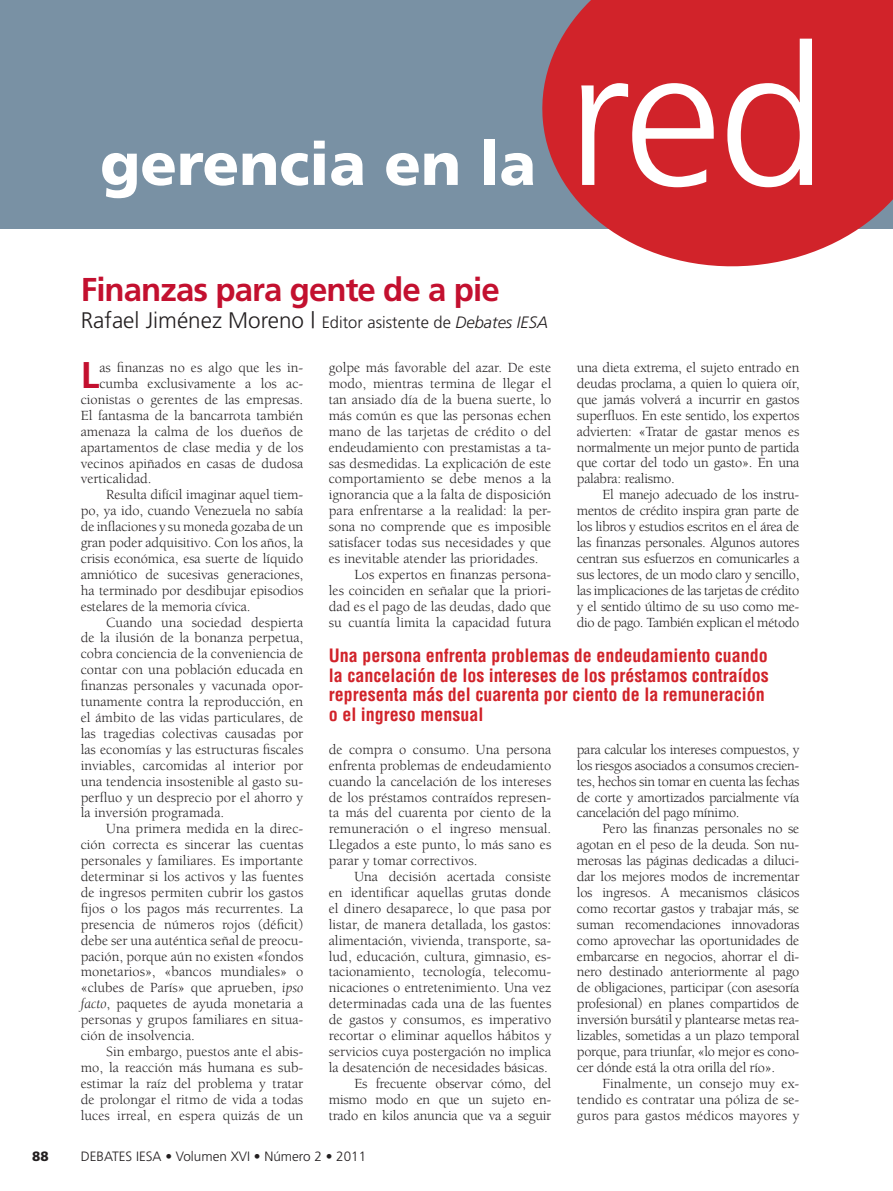
<style>
.page{position:relative;width:893px;height:1191px;background:#fff}
.page>*{position:absolute;margin:0;border:0;box-sizing:border-box;transform-origin:0 0}
.t1{font:300 195px "Frutiger";color:#fff}
.t2{font:900 60px "Frutiger";color:#fff}
.t3{font:700 37.2px "Frutiger";color:#c3102f}
.t4{font:700 33px "Frutiger";letter-spacing:-.03em;color:#c3102f}
.t5{font:300 22.5px "Frutiger";color:#231f20}
.t6{font:700 condensed 18px/19.5px "Helvetica";color:#d1232a;text-align:justify}
.Sin_espaciado{font:14.4px/15.9px "Berkeley";color:#231f20;text-align:justify}
.t7{font:300 13.5px "Frutiger";color:#231f20}
.t8{font:900 13.5px "Frutiger";color:#231f20}
.s1{font-size:16.5px}
.s2{font-style:italic;font-size:16.5px}
.s3{font-style:italic}
</style>
<div class="page">
<div style="left:0;top:0;width:893px;height:229px;background:#7991a4"></div>
<svg style="left:542px;top:0;width:350px;height:267px;background:#d0383f"></svg>
<svg style="left:892px;top:0;width:1px;height:200px"></svg>
<p class="t2" style="left:100px;top:128px;width:437px">gerencia en la</p>
<p class="t1" style="left:567px;top:7px;width:261px">red</p>
<p class="t4" style="left:81px;top:270px;width:420px">Finanzas para gente de a pie</p>
<p class="t5" style="left:81px;top:308px;width:469px">Rafael Jiménez Moreno | <span class="s1">Editor asistente de</span> <span class="s2">Debates IESA</span></p>
<p class="Sin_espaciado" style="left:329px;top:360px;width:224px">golpe más favorable del azar. De este modo, mientras termina de llegar el tan ansiado día de la buena suerte, lo más común es que las personas echen mano de las tarjetas de crédito o del endeudamiento con prestamistas a ta&shy;sas desmedidas. La explicación de este comportamiento se debe menos a la ignorancia que a la falta de disposición para enfrentarse a la realidad: la per&shy;sona no comprende que es imposible satisfacer todas sus necesidades y que es inevitable atender las prioridades.</p>
<p class="Sin_espaciado" style="left:329px;top:566px;width:224px;text-indent:26px">Los expertos en finanzas persona&shy;les coinciden en señalar que la priori&shy;dad es el pago de las deudas, dado que su cuantía limita la capacidad futura</p>
<p class="Sin_espaciado" style="left:577px;top:360px;width:224px">una dieta extrema, el sujeto entrado en deudas proclama, a quien lo quiera oír, que jamás volverá a incurrir en gastos superfluos. En este sentido, los expertos advierten: «Tratar de gastar menos es normalmente un mejor punto de partida que cortar del todo un gasto». En una palabra: realismo.</p>
<p class="Sin_espaciado" style="left:577px;top:487px;width:224px;text-indent:26px">El manejo adecuado de los instru&shy;mentos de crédito inspira gran parte de los libros y estudios escritos en el área de las finanzas personales. Algunos autores centran sus esfuerzos en comunicarles a sus lectores, de un modo claro y sencillo, las implicaciones de las tarjetas de crédito y el sentido último de su uso como me&shy;dio de pago. También explican el método</p>
<p class="t3" style="left:81px;top:353px;width:20px">L</p>
<p class="Sin_espaciado" style="left:99px;top:360px;width:205px">as finanzas no es algo que les in-</p>
<p class="Sin_espaciado" style="left:99px;top:376px;width:205px">cumba exclusivamente a los ac-</p>
<p class="Sin_espaciado" style="left:81px;top:392px;width:224px">cionistas o gerentes de las empresas.</p>
<p class="Sin_espaciado" style="left:81px;top:408px;width:224px">El fantasma de la bancarrota también</p>
<p class="Sin_espaciado" style="left:81px;top:423px;width:224px">amenaza la calma de los dueños de</p>
<p class="Sin_espaciado" style="left:81px;top:439px;width:224px">apartamentos de clase media y de los</p>
<p class="Sin_espaciado" style="left:81px;top:455px;width:224px">vecinos apiñados en casas de dudosa</p>
<p class="Sin_espaciado" style="left:81px;top:471px;width:72px">verticalidad.</p>
<p class="Sin_espaciado" style="left:81px;top:487px;width:224px;text-indent:26px">Resulta difícil imaginar aquel tiem&shy;po, ya ido, cuando Venezuela no sabía de inflaciones y su moneda gozaba de un gran poder adquisitivo. Con los años, la crisis económica, esa suerte de líquido amniótico de sucesivas generaciones, ha terminado por desdibujar episodios estelares de la memoria cívica.</p>
<p class="Sin_espaciado" style="left:81px;top:614px;width:224px;text-indent:26px">Cuando una sociedad despierta de la ilusión de la bonanza perpetua, cobra conciencia de la conveniencia de contar con una población educada en finanzas personales y vacunada opor&shy;tunamente contra la reproducción, en el ámbito de las vidas particulares, de las tragedias colectivas causadas por las economías y las estructuras fiscales inviables, carcomidas al interior por una tendencia insostenible al gasto su&shy;perfluo y un desprecio por el ahorro y la inversión programada.</p>
<p class="Sin_espaciado" style="left:81px;top:821px;width:224px;text-indent:26px">Una primera medida en la direc&shy;ción correcta es sincerar las cuentas personales y familiares. Es importante determinar si los activos y las fuentes de ingresos permiten cubrir los gastos fijos o los pagos más recurrentes. La presencia de números rojos (déficit) debe ser una auténtica señal de preocu&shy;pación, porque aún no existen «fondos monetarios», «bancos mundiales» o «clubes de París» que aprueben, <span class="s3">ipso facto</span>, paquetes de ayuda monetaria a personas y grupos familiares en situa&shy;ción de insolvencia.</p>
<p class="Sin_espaciado" style="left:81px;top:1043px;width:224px;text-indent:26px">Sin embargo, puestos ante el abis&shy;mo, la reacción más humana es sub&shy;estimar la raíz del problema y tratar de prolongar el ritmo de vida a todas luces irreal, en espera quizás de un</p>
<p class="t6" style="left:329px;top:646px;width:441px">Una persona enfrenta problemas de endeudamiento cuando la cancelación de los intereses de los préstamos contraídos representa más del cuarenta por ciento de la remuneración</p>
<p class="t6" style="left:329px;top:704px;width:156px">o el ingreso mensual</p>
<p class="Sin_espaciado" style="left:329px;top:741px;width:224px">de compra o consumo. Una persona enfrenta problemas de endeudamiento cuando la cancelación de los intereses de los préstamos contraídos represen&shy;ta más del cuarenta por ciento de la remuneración o el ingreso mensual.<br>Llegados a este punto, lo más sano es parar y tomar correctivos.</p>
<p class="Sin_espaciado" style="left:329px;top:869px;width:224px;text-indent:26px">Una decisión acertada consiste en identificar aquellas grutas donde el dinero desaparece, lo que pasa por listar, de manera detallada, los gastos: alimentación, vivienda, transporte, sa&shy;lud, educación, cultura, gimnasio, es&shy;tacionamiento, tecnología, telecomu&shy;nicaciones o entretenimiento. Una vez determinadas cada una de las fuentes de gastos y consumos, es imperativo recortar o eliminar aquellos hábitos y servicios cuya postergación no implica la desatención de necesidades básicas.</p>
<p class="Sin_espaciado" style="left:329px;top:1075px;width:224px;text-indent:26px">Es frecuente observar cómo, del mismo modo en que un sujeto en&shy;trado en kilos anuncia que va a seguir</p>
<p class="Sin_espaciado" style="left:577px;top:741px;width:224px">para calcular los intereses compuestos, y los riesgos asociados a consumos crecien&shy;tes, hechos sin tomar en cuenta las fechas de corte y amortizados parcialmente vía cancelación del pago mínimo.</p>
<p class="Sin_espaciado" style="left:577px;top:821px;width:224px;text-indent:26px">Pero las finanzas personales no se agotan en el peso de la deuda. Son nu&shy;merosas las páginas dedicadas a diluci&shy;dar los mejores modos de incrementar los ingresos. A mecanismos clásicos como recortar gastos y trabajar más, se suman recomendaciones innovadoras como aprovechar las oportunidades de embarcarse en negocios, ahorrar el di&shy;nero destinado anteriormente al pago de obligaciones, participar (con asesoría profesional) en planes compartidos de inversión bursátil y plantearse metas rea&shy;lizables, sometidas a un plazo temporal porque, para triunfar, «lo mejor es cono&shy;cer dónde está la otra orilla del río».</p>
<p class="Sin_espaciado" style="left:577px;top:1075px;width:224px;text-indent:26px">Finalmente, un consejo muy ex&shy;tendido es contratar una póliza de se&shy;guros para gastos médicos mayores y</p>
<p class="t8" style="left:32px;top:1148px;width:18px">88</p>
<p class="t7" style="left:81px;top:1148px;width:287px">DEBATES IESA • Volumen XVI • Número 2 • 2011</p>
</div>
